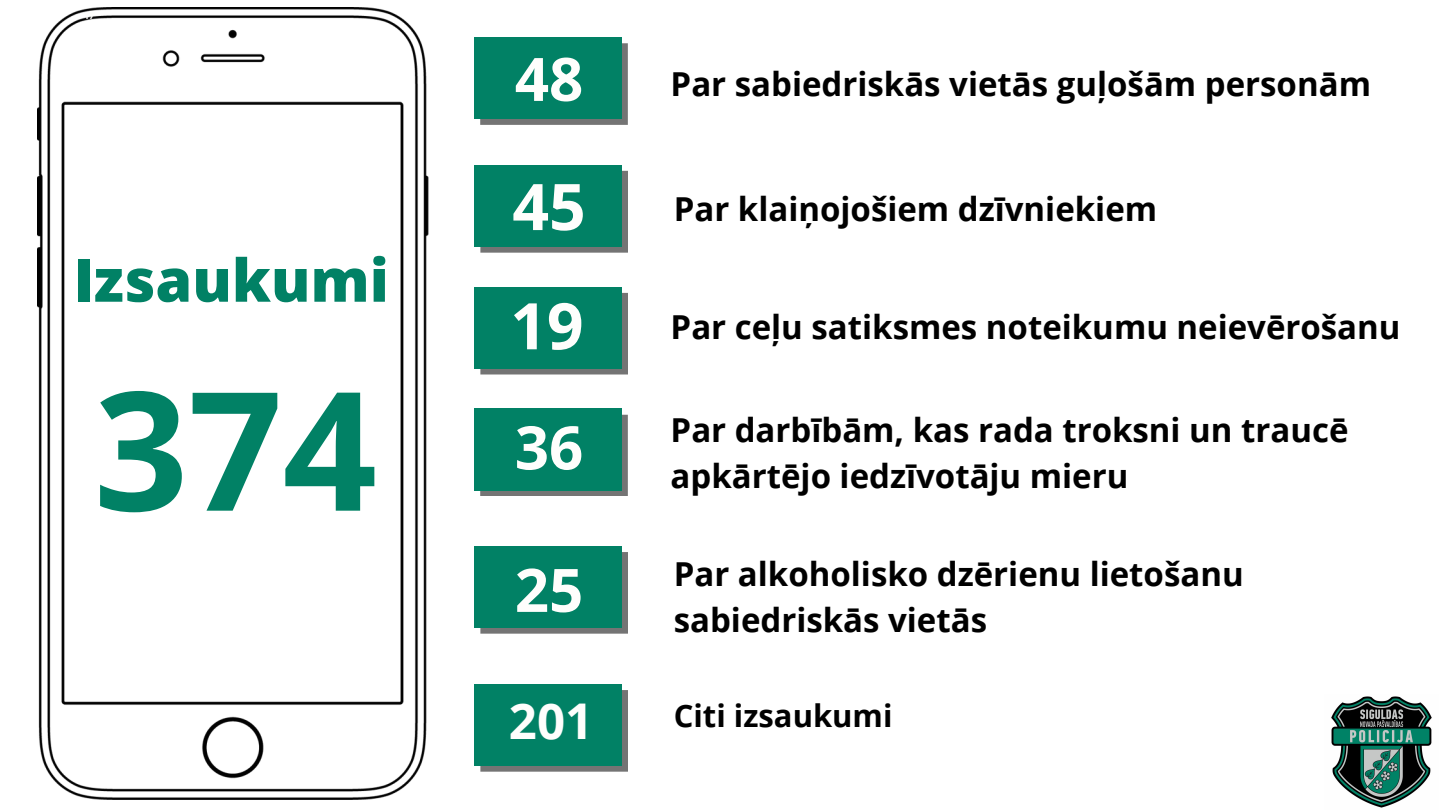
<style>
.page{position:relative;width:1440px;height:810px;background:#fff}
.page>*{position:absolute;margin:0;border:0;box-sizing:border-box;transform-origin:0 0}
.t1{font:700 165.3px "Open Sans";color:#018165}
.t2{font:700 64.3px "Open Sans";color:#fefefc}
.t3{font:700 60px "Open Sans";color:#fefefc}
.t4{font:800 59.2px "Open Sans";color:#018165}
.t5{font:700 49.3px "Open Sans";color:#fefefc}
.t6{font:700 33px/45.8px "Open Sans";color:#000}
.t7{font:700 31px "Open Sans";color:#000}
.t8{font:700 9px "Open Sans";color:#fefefc}
</style>
<div class="page">
<img style="left:37px;top:7px;width:391px;height:793px">
<svg style="left:480px;top:43px;width:148px;height:82px"></svg>
<div style="left:474px;top:37px;width:148px;height:82px;background:#018165"></div>
<svg style="left:480px;top:293px;width:148px;height:82px"></svg>
<div style="left:474px;top:287px;width:148px;height:81px;background:#018165"></div>
<svg style="left:480px;top:171px;width:148px;height:82px"></svg>
<div style="left:474px;top:165px;width:148px;height:82px;background:#018165"></div>
<svg style="left:480px;top:415px;width:148px;height:81px"></svg>
<div style="left:474px;top:409px;width:148px;height:81px;background:#018165"></div>
<svg style="left:480px;top:552px;width:148px;height:82px"></svg>
<div style="left:474px;top:546px;width:148px;height:82px;background:#018165"></div>
<img style="left:1331px;top:696px;width:101px;height:112px">
<svg style="left:480px;top:690px;width:148px;height:82px"></svg>
<div style="left:474px;top:684px;width:148px;height:82px;background:#018165"></div>
<p class="t8" style="left:84px;top:10px;width:12px">17</p>
<p class="t4" style="left:73px;top:239px;width:317px">Izsaukumi</p>
<p class="t1" style="left:94px;top:334px;width:284px">374</p>
<p class="t3" style="left:515px;top:37px;width:70px">48</p>
<p class="t2" style="left:512px;top:161px;width:75px">45</p>
<p class="t2" style="left:510px;top:281px;width:75px">19</p>
<p class="t3" style="left:515px;top:405px;width:70px">36</p>
<p class="t3" style="left:515px;top:548px;width:70px">25</p>
<p class="t5" style="left:509px;top:686px;width:86px">201</p>
<p class="t6" style="left:671px;top:61px;width:702px">Par sabiedriskās vietās guļošām personām</p>
<p class="t6" style="left:674px;top:185px;width:485px">Par klaiņojošiem dzīvniekiem</p>
<p class="t6" style="left:671px;top:303px;width:731px">Par ceļu satiksmes noteikumu neievērošanu</p>
<p class="t6" style="left:671px;top:406px;width:679px">Par darbībām, kas rada troksni un traucē apkārtējo iedzīvotāju mieru</p>
<p class="t6" style="left:674px;top:550px;width:571px">Par alkoholisko dzērienu lietošanu sabiedriskās vietās</p>
<p class="t7" style="left:674px;top:694px;width:220px">Citi izsaukumi</p>
</div>
